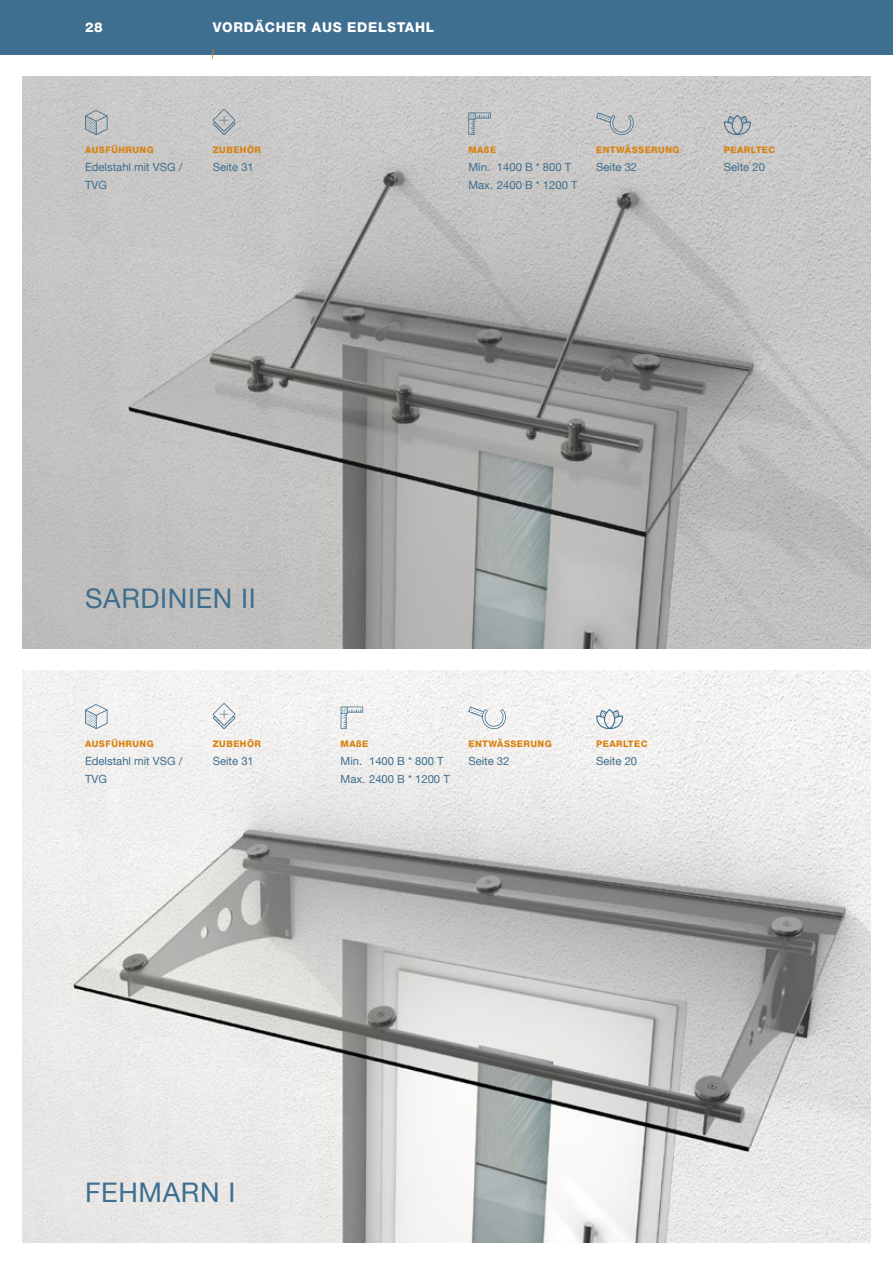
<style>
.page{position:relative;width:893px;height:1263px;background:#fff}
.page>*{position:absolute;margin:0;border:0;box-sizing:border-box;transform-origin:0 0}
.t1{font:27px "Helvetica Neue LT Com";letter-spacing:.025em;color:#3e6e90}
.t2{font:800 13.5px "Helvetica Neue LT Com";letter-spacing:.05em;color:#fff}
.t3{font:11.25px/18px "Helvetica Neue LT Com";color:#3e6e90}
.t4{font:800 9px "Helvetica Neue LT Com";letter-spacing:.05em;color:#d88210}
</style>
<div class="page">
<div style="left:0;top:0;width:893px;height:54px;background:#3e6e90"></div>
<img style="left:22px;top:76px;width:848px;height:572px">
<img style="left:22px;top:670px;width:848px;height:572px">
<svg style="left:85px;top:110px;width:23px;height:25px"></svg>
<svg style="left:724px;top:115px;width:27px;height:20px"></svg>
<svg style="left:212px;top:49px;width:2px;height:10px"></svg>
<svg style="left:341px;top:707px;width:22px;height:22px"></svg>
<svg style="left:85px;top:704px;width:23px;height:25px"></svg>
<svg style="left:596px;top:709px;width:27px;height:20px"></svg>
<svg style="left:213px;top:109px;width:22px;height:26px"></svg>
<svg style="left:213px;top:703px;width:22px;height:26px"></svg>
<svg style="left:468px;top:113px;width:23px;height:22px"></svg>
<svg style="left:596px;top:113px;width:38px;height:22px"></svg>
<svg style="left:468px;top:707px;width:38px;height:22px"></svg>
<p class="t2" style="left:85px;top:19px;width:19px">28</p>
<p class="t2" style="left:213px;top:19px;width:223px">VORDÄCHER AUS EDELSTAHL</p>
<p class="t4" style="left:85px;top:144px;width:70px">AUSFÜHRUNG</p>
<p class="t3" style="left:85px;top:158px;width:99px">Edelstahl mit VSG /<br>TVG</p>
<p class="t4" style="left:213px;top:144px;width:50px">ZUBEHÖR</p>
<p class="t3" style="left:213px;top:158px;width:43px">Seite 31</p>
<p class="t4" style="left:468px;top:144px;width:29px">MAßE</p>
<p class="t3" style="left:468px;top:158px;width:111px">Min. 1400 B * 800 T<br>Max. 2400 B * 1200 T</p>
<p class="t4" style="left:596px;top:144px;width:85px">ENTWÄSSERUNG</p>
<p class="t3" style="left:596px;top:158px;width:43px">Seite 32</p>
<p class="t4" style="left:724px;top:144px;width:53px">PEARLTEC</p>
<p class="t3" style="left:724px;top:158px;width:43px">Seite 20</p>
<h1 class="t1" style="left:85px;top:581px;width:172px">SARDINIEN II</h1>
<p class="t4" style="left:85px;top:738px;width:70px">AUSFÜHRUNG</p>
<p class="t3" style="left:85px;top:752px;width:99px">Edelstahl mit VSG /<br>TVG</p>
<p class="t4" style="left:213px;top:738px;width:50px">ZUBEHÖR</p>
<p class="t3" style="left:213px;top:752px;width:43px">Seite 31</p>
<p class="t4" style="left:341px;top:738px;width:29px">MAßE</p>
<p class="t3" style="left:341px;top:752px;width:111px">Min. 1400 B * 800 T<br>Max. 2400 B * 1200 T</p>
<p class="t4" style="left:468px;top:738px;width:85px">ENTWÄSSERUNG</p>
<p class="t3" style="left:468px;top:752px;width:43px">Seite 32</p>
<p class="t4" style="left:596px;top:738px;width:53px">PEARLTEC</p>
<p class="t3" style="left:596px;top:752px;width:43px">Seite 20</p>
<h1 class="t1" style="left:85px;top:1175px;width:152px">FEHMARN I</h1>
</div>
